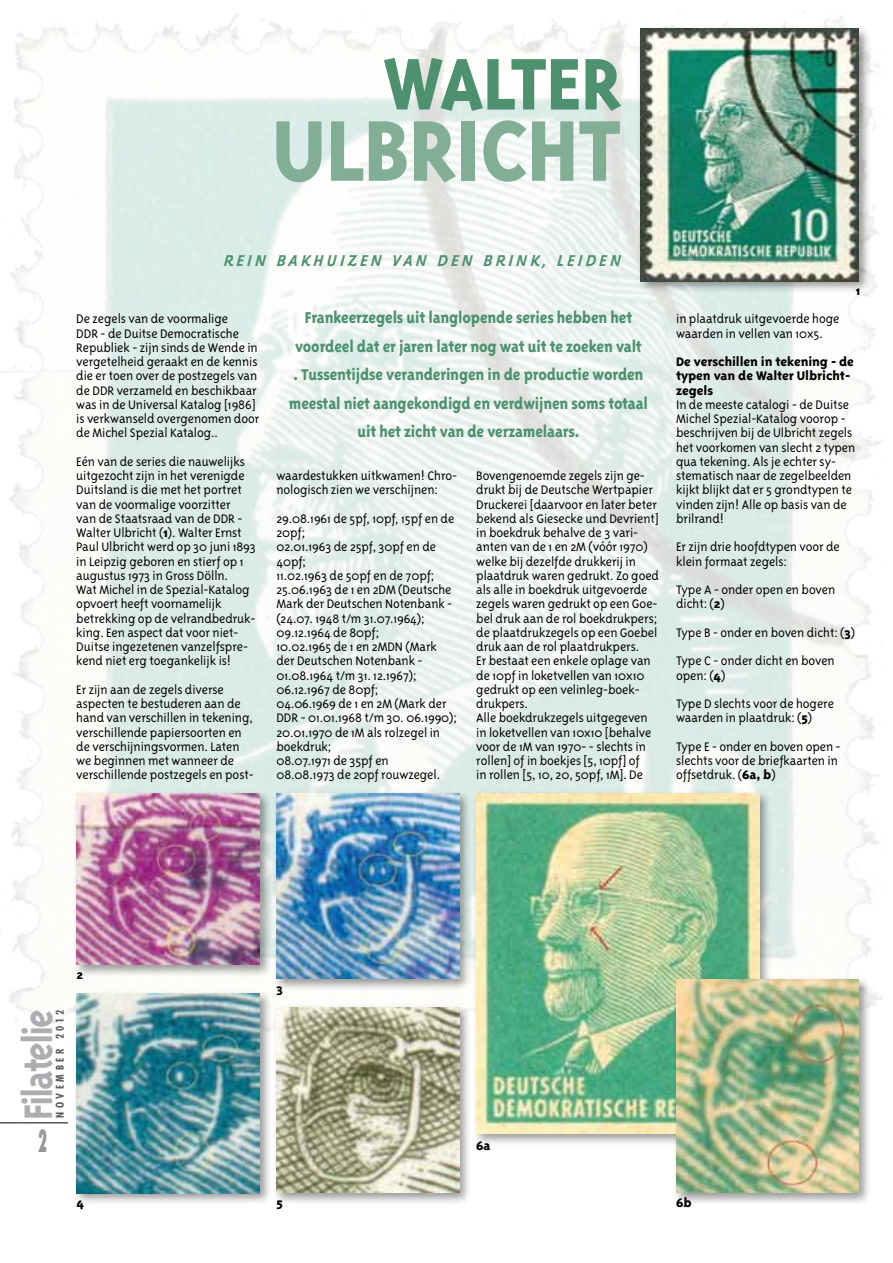
<style>
.page{position:relative;width:893px;height:1263px;background:#fff}
.page>*{position:absolute;margin:0;border:0;box-sizing:border-box;transform-origin:0 0}
.t1{font:800 99px "Triplex Sans OT";color:#82ae96;scale:.92 1}
.t2{font:800 84px "Triplex Sans OT";color:#4d916f;scale:.92 1}
.t3{font:700 45.6px "Triplex";letter-spacing:-.05em;color:#acadb0;scale:.9 1}
.t4{font:800 condensed 29.85px "Futura";color:#96979a;scale:.51 1}
.t5{font:800 18px/28.5px "Triplex Sans OT";letter-spacing:-.01em;color:#4d916f;text-align:center;scale:.9 1}
.t6{font:700 18px "Triplex Italic OT";letter-spacing:.15em;color:#4d916f}
.t7{font:300 14.25px/14.2px "Triplex Sans OT";letter-spacing:-.005em;color:#000}
.t8{font:800 14.25px/14.2px "Triplex Sans OT";letter-spacing:-.005em;color:#000}
.t9{font:700 condensed 10.5px "Futura";letter-spacing:.33em;color:#5e5e60}
.s1{font-weight:800}
</style>
<div class="page">
<hr style="left:0;top:1122px;width:68px;height:1px;background:#000">
<div style="left:636px;top:25px;width:235px;height:268px;background:#000;opacity:.4"></div>
<img style="left:640px;top:29px;width:219px;height:252px">
<div style="left:73px;top:790px;width:199px;height:187px;background:#000;opacity:.4"></div>
<img style="left:77px;top:794px;width:182px;height:171px">
<div style="left:272px;top:789px;width:200px;height:202px;background:#000;opacity:.4"></div>
<img style="left:276px;top:793px;width:183px;height:186px">
<div style="left:73px;top:989px;width:199px;height:216px;background:#000;opacity:.4"></div>
<img style="left:77px;top:993px;width:182px;height:200px">
<div style="left:272px;top:1003px;width:200px;height:202px;background:#000;opacity:.4"></div>
<img style="left:276px;top:1007px;width:183px;height:186px">
<div style="left:472px;top:790px;width:299px;height:356px;background:#000;opacity:.4"></div>
<img style="left:476px;top:794px;width:283px;height:339px">
<div style="left:672px;top:975px;width:199px;height:230px;background:#000;opacity:.4"></div>
<img style="left:676px;top:979px;width:183px;height:214px">
<h2 class="t2" style="left:384px;top:40px;width:259px">walter</h2>
<h1 class="t1" style="left:272px;top:99px;width:370px">ulbricht</h1>
<p class="t6" style="left:224px;top:251px;width:399px">REIN BAKHUIZEN VAN DEN BRINK, LEIDEN</p>
<p class="t7" style="left:76px;top:312px;width:185px">De zegels van de voormalige<br>DDR - de Duitse Democratische<br>Republiek - zijn sinds de Wende in vergetelheid geraakt en de kennis die er toen over de postzegels van de DDR verzameld en beschikbaar was in de Universal Katalog [1986] is verkwanseld overgenomen door de Michel Spezial Katalog..</p>
<p class="t7" style="left:76px;top:454px;width:181px">Eén van de series die nauwelijks uitgezocht zijn in het verenigde<br>Duitsland is die met het portret van de voormalige voorzitter<br>van de Staatsraad van de DDR -<br>Walter Ulbricht (<span class="s1">1</span>). Walter Ernst<br>Paul Ulbricht werd op 30 juni 1893 in Leipzig geboren en stierf op 1 augustus 1973 in Gross Dölln.<br>Wat Michel in de Spezial-Katalog opvoert heeft voornamelijk betrekking op de velrandbedruk&shy;king. Een aspect dat voor niet-<br>Duitse ingezetenen vanzelfspre&shy;kend niet erg toegankelijk is!</p>
<p class="t7" style="left:76px;top:682px;width:179px">Er zijn aan de zegels diverse aspecten te bestuderen aan de hand van verschillen in tekening, verschillende papiersoorten en de verschijningsvormen. Laten we beginnen met wanneer de verschillende postzegels en post-</p>
<p class="t5" style="left:289px;top:304px;width:400px">Frankeerzegels uit langlopende series hebben het voordeel dat er jaren later nog wat uit te zoeken valt<br>. Tussentijdse veranderingen in de productie worden meestal niet aangekondigd en verdwijnen soms totaal uit het zicht van de verzamelaars.</p>
<p class="t7" style="left:276px;top:469px;width:182px">waardestukken uitkwamen! Chro&shy;nologisch zien we verschijnen:</p>
<p class="t7" style="left:276px;top:511px;width:182px">29.08.1961 de 5pf, 10pf, 15pf en de<br>20pf;<br>02.01.1963 de 25pf, 30pf en de<br>40pf;<br>11.02.1963 de 50pf en de 70pf;<br>25.06.1963 de 1 en 2DM (Deutsche<br>Mark der Deutschen Notenbank - (24.07. 1948 t/m 31.07.1964);<br>09.12.1964 de 80pf;<br>10.02.1965 de 1 en 2MDN (Mark der Deutschen Notenbank -<br>01.08.1964 t/m 31. 12.1967);<br>06.12.1967 de 80pf;<br>04.06.1969 de 1 en 2M (Mark der<br>DDR - 01.01.1968 t/m 30. 06.1990);<br>20.01.1970 de 1M als rolzegel in boekdruk;<br>08.07.1971 de 35pf en<br>08.08.1973 de 20pf rouwzegel.</p>
<p class="t7" style="left:476px;top:469px;width:184px">Bovengenoemde zegels zijn ge&shy;drukt bij de Deutsche Wertpapier<br>Druckerei [daarvoor en later beter bekend als Giesecke und Devrient] in boekdruk behalve de 3 vari&shy;anten van de 1 en 2M (vóór 1970) welke bij dezelfde drukkerij in plaatdruk waren gedrukt. Zo goed als alle in boekdruk uitgevoerde zegels waren gedrukt op een Goe&shy;bel druk aan de rol boekdrukpers; de plaatdrukzegels op een Goebel druk aan de rol plaatdrukpers.<br>Er bestaat een enkele oplage van de 10pf in loketvellen van 10x10 gedrukt op een velinleg-boek&shy;drukpers.<br>Alle boekdrukzegels uitgegeven in loketvellen van 10x10 [behalve voor de 1M van 1970- - slechts in rollen] of in boekjes [5, 10pf] of<br>in rollen [5, 10, 20, 50pf, 1M]. De</p>
<p class="t8" style="left:856px;top:283px;width:6px">1</p>
<p class="t7" style="left:676px;top:312px;width:165px">in plaatdruk uitgevoerde hoge waarden in vellen van 10x5.</p>
<p class="t8" style="left:676px;top:355px;width:179px">De verschillen in tekening - de typen van de Walter Ulbricht&shy;zegels</p>
<p class="t7" style="left:676px;top:397px;width:181px">In de meeste catalogi - de Duitse<br>Michel Spezial-Katalog voorop - beschrijven bij de Ulbricht zegels het voorkomen van slecht 2 typen qua tekening. Als je echter sy&shy;stematisch naar de zegelbeelden kijkt blijkt dat er 5 grondtypen te vinden zijn! Alle op basis van de brilrand!</p>
<p class="t7" style="left:676px;top:540px;width:165px">Er zijn drie hoofdtypen voor de klein formaat zegels:</p>
<p class="t7" style="left:676px;top:583px;width:161px">Type A - onder open en boven dicht: (<span class="s1">2</span>)</p>
<p class="t7" style="left:676px;top:618px;width:180px;line-height:28.5px">Type B - onder en boven dicht: (<span class="s1">3</span>)<br>Type C - onder dicht en boven</p>
<p class="t7" style="left:676px;top:661px;width:159px;line-height:28.5px">open: (<span class="s1">4</span>)<br>Type D slechts voor de hogere</p>
<p class="t7" style="left:676px;top:704px;width:166px;line-height:28.5px">waarden in plaatdruk: (<span class="s1">5</span>)<br>Type E - onder en boven open -</p>
<p class="t7" style="left:676px;top:754px;width:163px">slechts voor de briefkaarten in offsetdruk. (<span class="s1">6a, b</span>)</p>
<h3 class="t3" style="left:12px;top:1120px;width:125px;rotate:-90deg">Filatelie</h3>
<p class="t9" style="left:53px;top:1117px;width:109px;rotate:-90deg">NOVEMBER 2012</p>
<h3 class="t4" style="left:38px;top:1122px;width:20px">2</h3>
<p class="t8" style="left:77px;top:967px;width:8px">2</p>
<p class="t8" style="left:276px;top:982px;width:8px">3</p>
<p class="t8" style="left:77px;top:1195px;width:9px">4</p>
<p class="t8" style="left:276px;top:1195px;width:8px">5</p>
<p class="t8" style="left:476px;top:1138px;width:16px">6a</p>
<p class="t8" style="left:676px;top:1195px;width:16px">6b</p>
</div>
